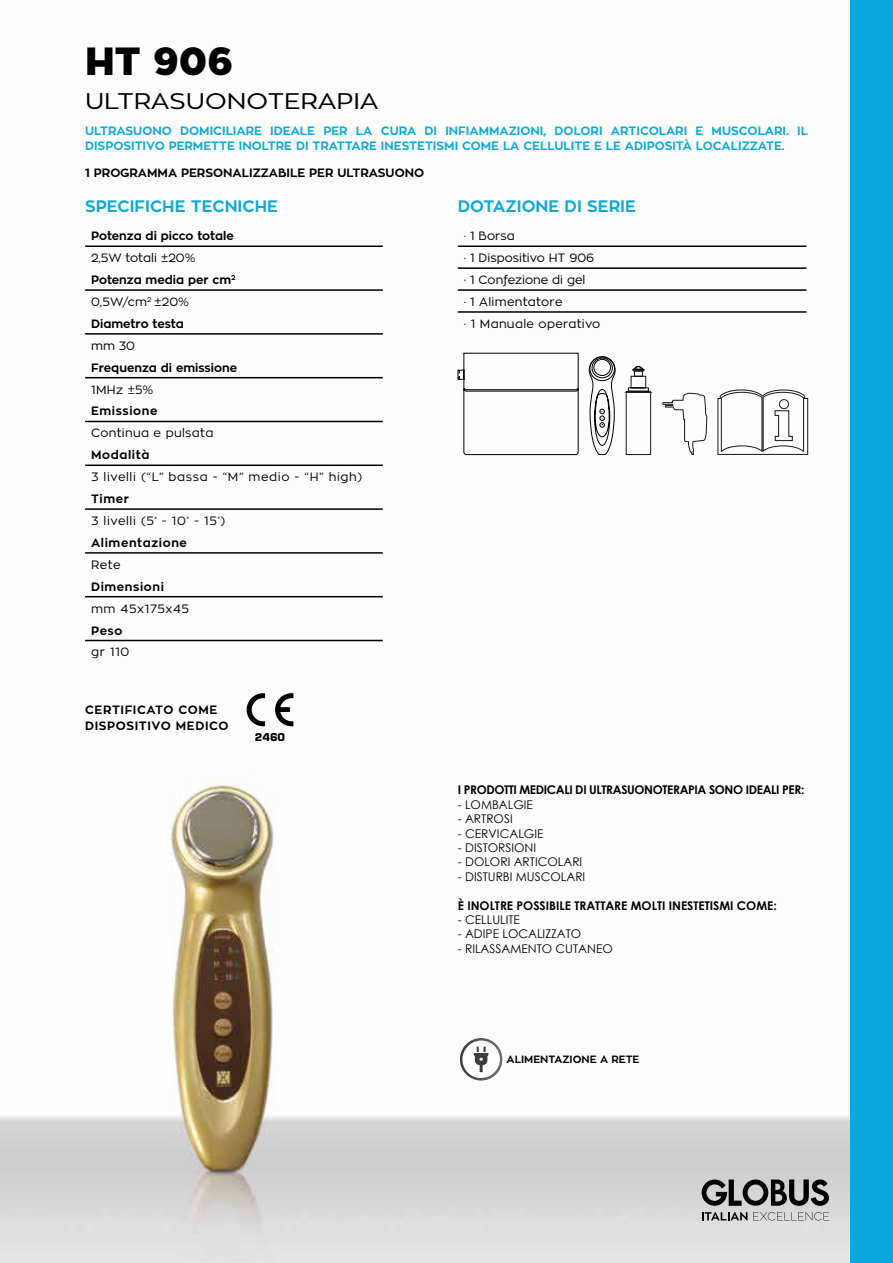
<style>
.page{position:relative;width:893px;height:1263px;background:#fff}
.page>*{position:absolute;margin:0;border:0;box-sizing:border-box;transform-origin:0 0}
.t1{font:900 39px "Zona Pro";color:#000}
.t2{font:22.5px "Zona Pro";color:#000;scale:1.14 1}
.t3{font:700 16.5px "Zona Pro";color:#0ba8dd}
.t4{font:700 12px/14.4px "Zona Pro";color:#0ba8dd}
.t5{font:700 12px/21.9px "Zona Pro";color:#000}
.t6{font:12px "Century Gothic";color:#000}
.t7{font:12px/21.9px "Zona Pro";color:#000}
.t8{font:700 12px/16.5px "Zona Pro";letter-spacing:.05em;color:#000}
.t9{font:12px "Zona Pro";letter-spacing:.05em;color:#000}
.t10{font:700 12px "Century Gothic";letter-spacing:-.03em;color:#000}
.t11{font:700 12px "Century Gothic";color:#000}
.t12{font:12px "Zona Pro";letter-spacing:.025em;color:#000}
.t13{font:700 10.5px "Zona Pro";color:#000}
.t14{font:700 10.5px "Eurostile";color:#000}
.s1{font-weight:400}
</style>
<div class="page">
<img style="left:0;top:245px;width:850px;height:1018px">
<div style="left:850px;top:0;width:43px;height:1263px;background:#0ba8dd"></div>
<svg style="left:702px;top:1212px;width:45px;height:8px"></svg>
<svg style="left:753px;top:1212px;width:76px;height:8px"></svg>
<svg style="left:702px;top:1179px;width:127px;height:27px;background:#6c6c6c"></svg>
<hr style="left:85px;top:245px;width:298px;height:2px;background:#000">
<hr style="left:85px;top:289px;width:298px;height:2px;background:#000">
<hr style="left:85px;top:333px;width:298px;height:2px;background:#000">
<hr style="left:85px;top:377px;width:298px;height:1px;background:#000">
<hr style="left:85px;top:421px;width:298px;height:1px;background:#000">
<hr style="left:85px;top:464px;width:298px;height:2px;background:#000">
<hr style="left:85px;top:508px;width:298px;height:2px;background:#000">
<hr style="left:85px;top:552px;width:298px;height:2px;background:#000">
<hr style="left:85px;top:596px;width:298px;height:1px;background:#000">
<hr style="left:85px;top:640px;width:298px;height:1px;background:#000">
<hr style="left:458px;top:267px;width:348px;height:2px;background:#000">
<hr style="left:458px;top:311px;width:348px;height:2px;background:#000">
<hr style="left:458px;top:289px;width:348px;height:2px;background:#000">
<hr style="left:458px;top:245px;width:348px;height:2px;background:#000">
<svg style="left:662px;top:393px;width:45px;height:62px"></svg>
<svg style="left:589px;top:265px;width:27px;height:190px"></svg>
<div style="left:626px;top:392px;width:25px;height:63px;border:1px solid #1a171b"></div>
<svg style="left:625px;top:366px;width:28px;height:27px"></svg>
<svg style="left:457px;top:353px;width:122px;height:102px"></svg>
<svg style="left:717px;top:389px;width:91px;height:66px"></svg>
<svg style="left:460px;top:1038px;width:42px;height:42px"></svg>
<svg style="left:462px;top:1040px;width:38px;height:38px"></svg>
<svg style="left:275px;top:693px;width:18px;height:33px"></svg>
<svg style="left:247px;top:693px;width:18px;height:33px"></svg>
<h1 class="t1" style="left:85px;top:35px;width:150px">HT 906</h1>
<h2 class="t2" style="left:85px;top:86px;width:259px">ULTRASUONOTERAPIA</h2>
<p class="t4" style="left:85px;top:124px;width:724px">ULTRASUONO DOMICILIARE IDEALE PER LA CURA DI INFIAMMAZIONI, DOLORI ARTICOLARI E MUSCOLARI. IL<br>DISPOSITIVO PERMETTE INOLTRE DI TRATTARE INESTETISMI COME LA CELLULITE E LE ADIPOSITÀ LOCALIZZATE.</p>
<p class="t5" style="left:85px;top:162px;width:341px">1 PROGRAMMA PERSONALIZZABILE PER ULTRASUONO</p>
<h3 class="t3" style="left:85px;top:195px;width:194px">SPECIFICHE TECNICHE</h3>
<h3 class="t3" style="left:458px;top:195px;width:180px">DOTAZIONE DI SERIE</h3>
<p class="t5" style="left:91px;top:225px;width:144px">Potenza di picco totale</p>
<p class="t5" style="left:91px;top:247px;width:146px"><span class="s1">2,5W totali ±20%<br></span>Potenza media per cm<sup>2<br></sup><span class="s1">0,5W/cm</span><sup>2</sup> <span class="s1">±20%<br></span>Diametro testa</p>
<p class="t12" style="left:91px;top:338px;width:45px">mm 30</p>
<p class="t5" style="left:91px;top:357px;width:147px">Frequenza di emissione</p>
<p class="t12" style="left:91px;top:382px;width:64px">1MHz ±5%</p>
<p class="t8" style="left:91px;top:403px;width:68px">Emissione</p>
<p class="t12" style="left:91px;top:425px;width:124px">Continua e pulsata</p>
<p class="t8" style="left:91px;top:447px;width:60px">Modalità</p>
<p class="t9" style="left:91px;top:469px;width:273px">3 livelli (“L” bassa - “M” medio - “H” high)</p>
<p class="t5" style="left:91px;top:488px;width:39px">Timer</p>
<p class="t9" style="left:91px;top:513px;width:136px">3 livelli (5’ - 10’ - 15’)</p>
<p class="t8" style="left:91px;top:534px;width:97px">Alimentazione</p>
<p class="t12" style="left:91px;top:557px;width:31px">Rete</p>
<p class="t8" style="left:91px;top:578px;width:74px">Dimensioni</p>
<p class="t9" style="left:91px;top:601px;width:99px">mm 45x175x45</p>
<p class="t5" style="left:91px;top:619px;width:33px">Peso</p>
<p class="t12" style="left:91px;top:644px;width:40px">gr 110</p>
<p class="t7" style="left:464px;top:225px;width:138px">· 1 Borsa<br>· 1 Dispositivo HT 906<br>· 1 Confezione di gel<br>· 1 Alimentatore<br>· 1 Manuale operativo</p>
<p class="t8" style="left:85px;top:701px;width:145px">CERTIFICATO COME<br>DISPOSITIVO MEDICO</p>
<p class="t14" style="left:255px;top:731px;width:32px">2460</p>
<p class="t10" style="left:458px;top:781px;width:348px">I PRODOTTI MEDICALI DI ULTRASUONOTERAPIA SONO IDEALI PER:</p>
<p class="t6" style="left:458px;top:796px;width:77px">- LOMBALGIE</p>
<p class="t6" style="left:458px;top:810px;width:56px">- ARTROSI</p>
<p class="t6" style="left:458px;top:825px;width:87px">- CERVICALGIE</p>
<p class="t6" style="left:458px;top:839px;width:80px">- DISTORSIONI</p>
<p class="t6" style="left:458px;top:854px;width:126px">- DOLORI ARTICOLARI</p>
<p class="t6" style="left:458px;top:868px;width:129px">- DISTURBI MUSCOLARI</p>
<p class="t11" style="left:458px;top:896px;width:320px">È INOLTRE POSSIBILE TRATTARE MOLTI INESTETISMI COME:</p>
<p class="t6" style="left:458px;top:911px;width:64px">- CELLULITE</p>
<p class="t6" style="left:458px;top:926px;width:125px">- ADIPE LOCALIZZATO</p>
<p class="t6" style="left:458px;top:940px;width:157px">- RILASSAMENTO CUTANEO</p>
<p class="t13" style="left:507px;top:1052px;width:134px">ALIMENTAZIONE A RETE</p>
</div>
